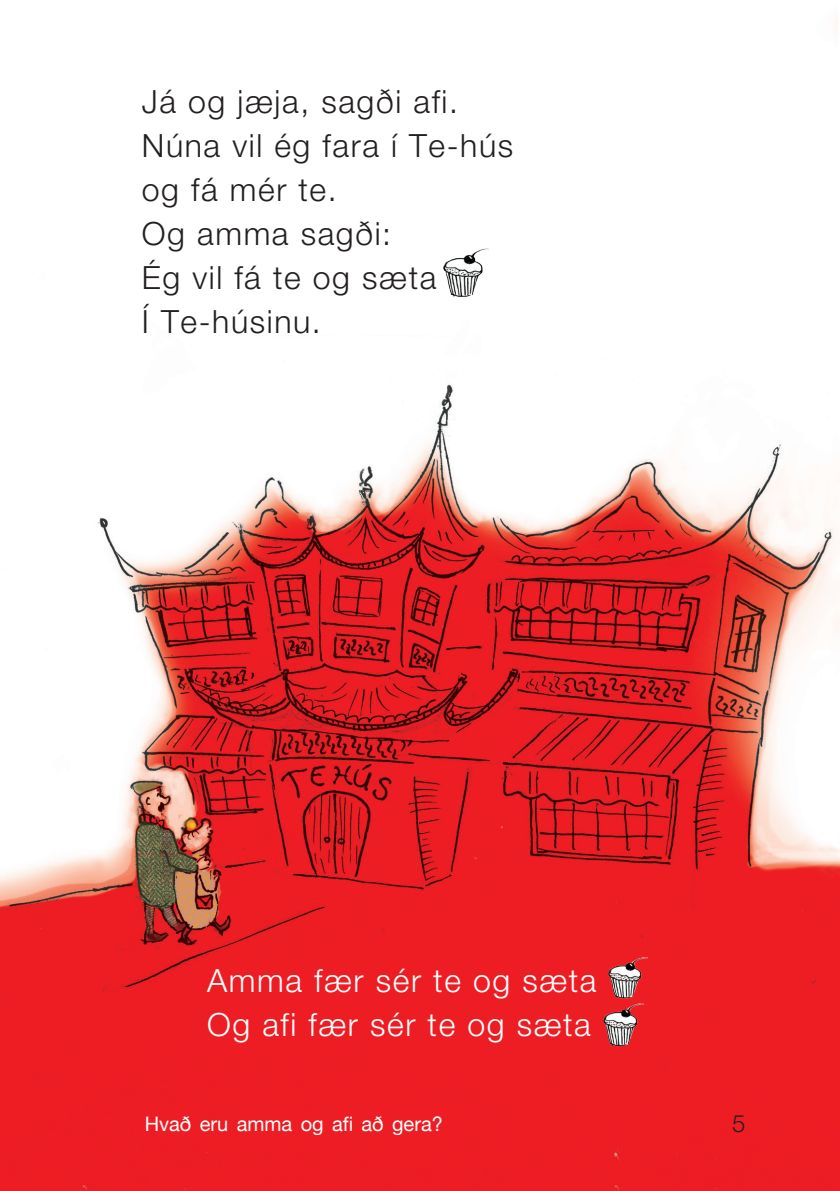
<style>
.page{position:relative;width:840px;height:1191px;background:#fff}
.page>*{position:absolute;margin:0;border:0;box-sizing:border-box;transform-origin:0 0}
.t1{font:300 32px/44px "Helvetica Neue";letter-spacing:.05em;color:#231f20}
.t2{font:300 32px/44px "Helvetica Neue";letter-spacing:.05em;color:#fff}
.t3{font:300 24px "Helvetica Neue";color:#231f20}
.t4{font:20px "Helvetica Neue";color:#fff}
</style>
<div class="page">
<img style="left:0;top:21px;width:839px;height:1170px">
<img style="left:438px;top:243px;width:54px;height:62px">
<img style="left:608px;top:952px;width:41px;height:53px">
<img style="left:602px;top:999px;width:43px;height:53px">
<p class="t1" style="left:142px;top:79px;width:372px">Já og jæja, sagði afi.<br>Núna vil ég fara í Te-hús og fá mér te.<br>Og amma sagði:<br>Ég vil fá te og sæta<br>Í Te-húsinu.</p>
<p class="t2" style="left:207px;top:958px;width:391px">Amma fær sér te og sæta<br>Og afi fær sér te og sæta</p>
<p class="t4" style="left:145px;top:1109px;width:299px">Hvað eru amma og afi að gera?</p>
<p class="t3" style="left:731px;top:1108px;width:15px">5</p>
</div>
